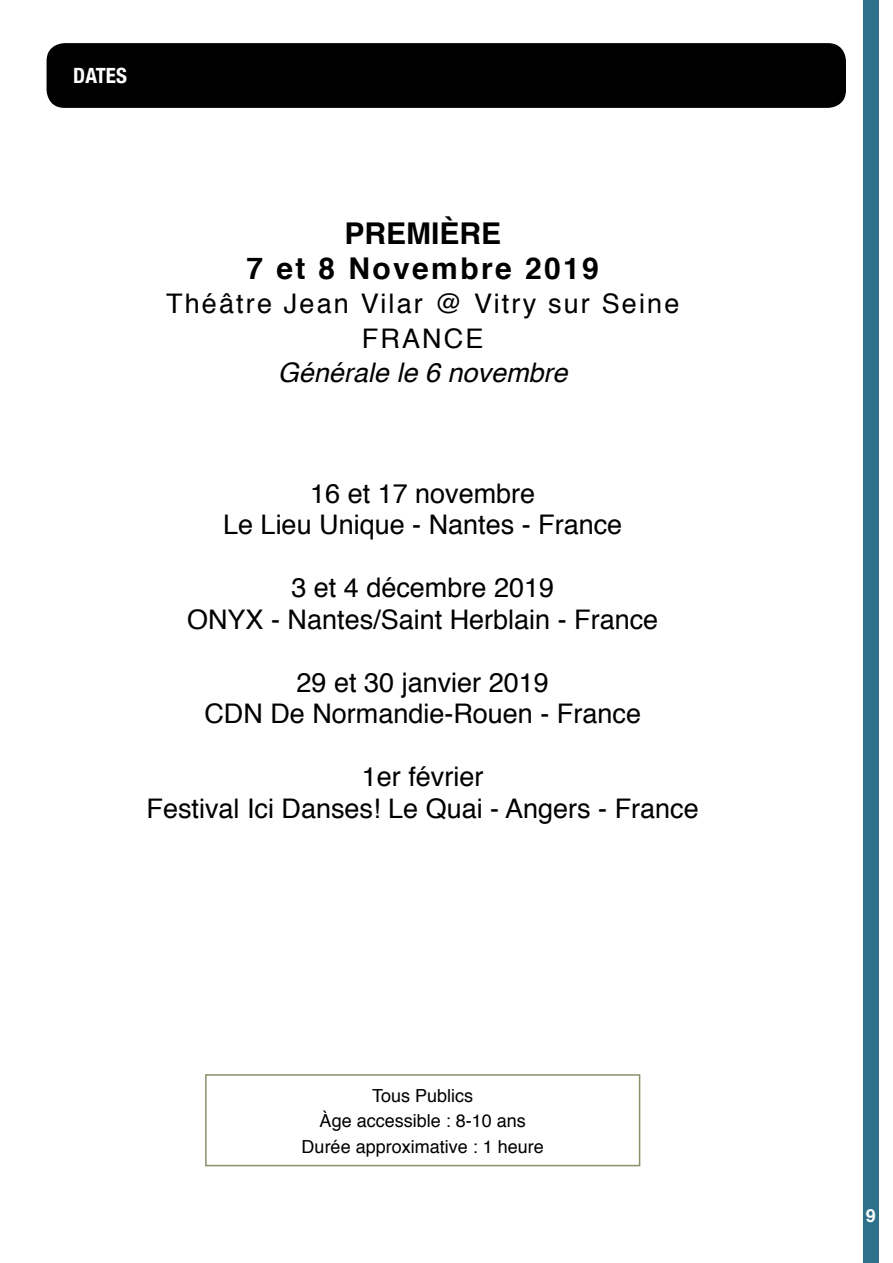
<style>
.page{position:relative;width:893px;height:1263px;background:#fff}
.page>*{position:absolute;margin:0;border:0;box-sizing:border-box;transform-origin:0 0}
.t1{font:700 30px/34.5px "Helvetica";letter-spacing:.08em;color:#000;text-align:center}
.t2{font:27px/31.5px "Helvetica";color:#000;text-align:center}
.t3{font:27px/34.5px "Helvetica";letter-spacing:.08em;color:#000;text-align:center}
.t4{font:italic 27px "Helvetica";color:#000}
.t5{font:700 condensed 21px "Helvetica Neue";color:#fff}
.t6{font:18px/25.5px "Helvetica";color:#000;text-align:center}
.t7{font:700 18px "Helvetica";color:#fff}
</style>
<div class="page">
<div style="left:863px;top:0;width:15px;height:1263px;background:#2d718a"></div>
<div style="left:47px;top:43px;width:799px;height:65px;background:#000;border-radius:18px"></div>
<div style="left:205px;top:1074px;width:435px;height:92px;border:2px solid #8b9069"></div>
<p class="t5" style="left:73px;top:58px;width:55px">DATES</p>
<p class="t1" style="left:246px;top:217px;width:354px">PREMIÈRE<br>7 et 8 Novembre 2019</p>
<p class="t3" style="left:166px;top:287px;width:515px">Théâtre Jean Vilar @ Vitry sur Seine<br>FRANCE</p>
<p class="t4" style="left:278px;top:352px;width:291px">Générale le 6 novembre</p>
<p class="t2" style="left:223px;top:478px;width:401px">16 et 17 novembre<br>Le Lieu Unique - Nantes - France</p>
<p class="t2" style="left:187px;top:573px;width:473px">3 et 4 décembre 2019<br>ONYX - Nantes/Saint Herblain - France</p>
<p class="t2" style="left:204px;top:667px;width:438px">29 et 30 janvier 2019<br>CDN De Normandie-Rouen - France</p>
<p class="t2" style="left:147px;top:762px;width:554px">1er février<br>Festival Ici Danses! Le Quai - Angers - France</p>
<p class="t6" style="left:302px;top:1083px;width:244px">Tous Publics<br>Àge accessible : 8-10 ans<br>Durée approximative : 1 heure</p>
<p class="t7" style="left:866px;top:1201px;width:12px">9</p>
</div>
